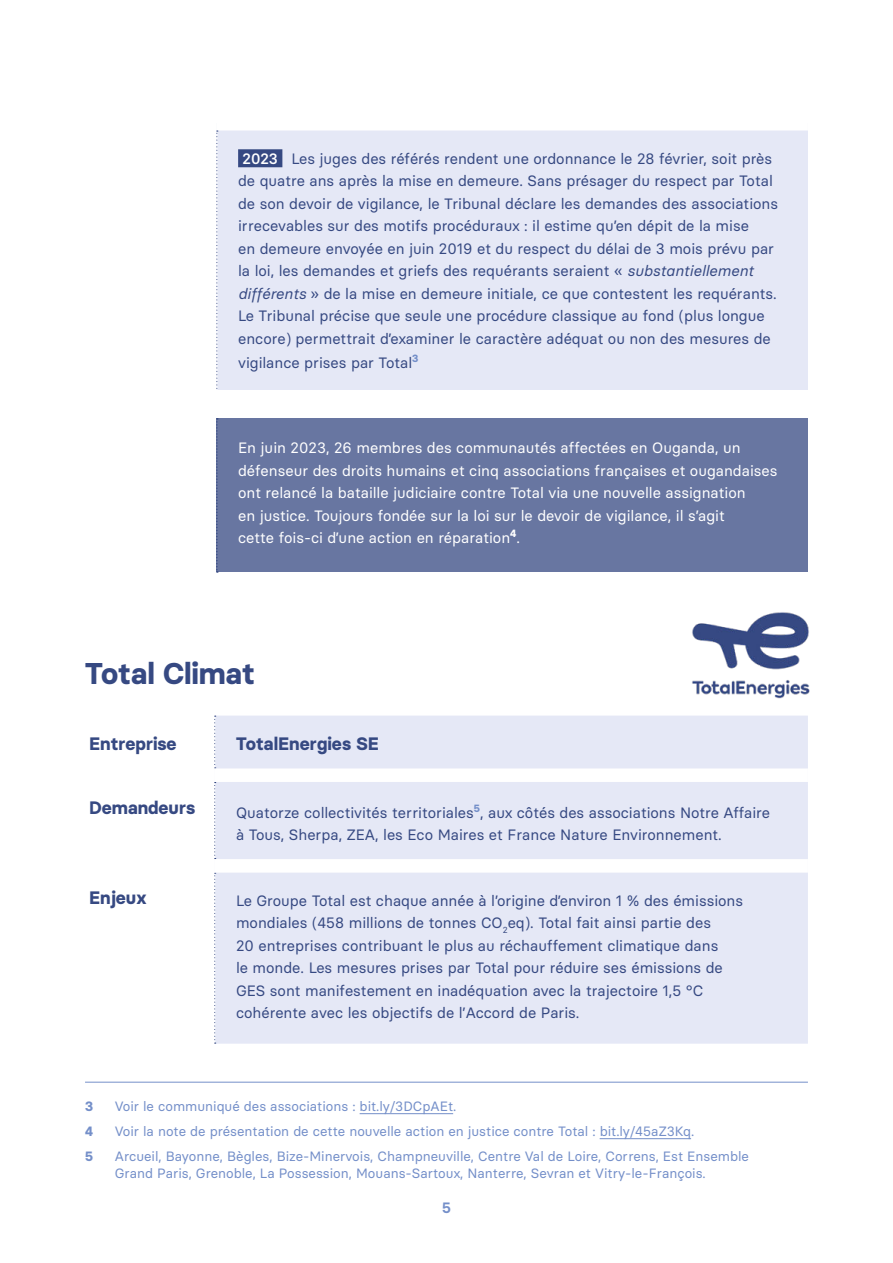
<style>
.page{position:relative;width:893px;height:1263px;background:#fff}
.page>*{position:absolute;margin:0;border:0;box-sizing:border-box;transform-origin:0 0}
.t1{font:700 30px "Basier Circle";color:#364982}
.t2{font:700 18px "Basier Circle";color:#364982}
.t3{font:15px/22.5px "Basier Circle";color:#364982}
.t4{font:15px/22.5px "Basier Circle";color:#fff}
.t5{font:600 15px "Basier Circle";color:#748fc9}
.t6{font:13.5px/16.5px "Basier Circle";color:#748fc9}
.t7{font:700 13.5px "Basier Circle";color:#748fc9}
.s1{font-weight:500;color:#fff}
.s2{font-style:italic}
</style>
<div class="page">
<div style="left:217px;top:419px;width:591px;height:153px;background:#6876a1"></div>
<div style="left:216px;top:131px;width:592px;height:259px;background:#e5e8f6"></div>
<div style="left:238px;top:149px;width:44px;height:18px;background:#364982"></div>
<div style="left:216px;top:716px;width:592px;height:328px;background:#e5e8f6"></div>
<svg style="left:214px;top:716px;width:2px;height:52px"></svg>
<svg style="left:214px;top:782px;width:2px;height:77px"></svg>
<svg style="left:214px;top:873px;width:2px;height:171px"></svg>
<div style="left:215px;top:768px;width:593px;height:14px;background:#fff"></div>
<div style="left:215px;top:859px;width:593px;height:14px;background:#fff"></div>
<hr style="left:85px;top:1082px;width:723px;height:1px;background:#748fc9">
<hr style="left:360px;top:1113px;width:93px;height:1px;background:#748fc9">
<hr style="left:600px;top:1138px;width:91px;height:1px;background:#748fc9">
<img style="left:692px;top:612px;width:118px;height:87px">
<svg style="left:216px;top:418px;width:2px;height:155px"></svg>
<p class="t3" style="left:238px;top:147px;width:541px"><span class="s1">2023</span> Les juges des référés rendent une ordonnance le 28 février, soit près de quatre ans après la mise en demeure. Sans présager du respect par Total de son devoir de vigilance, le Tribunal déclare les demandes des associations irrecevables sur des motifs procéduraux : il estime qu’en dépit de la mise<br>en demeure envoyée en juin 2019 et du respect du délai de 3 mois prévu par la loi, les demandes et griefs des requérants seraient « <span class="s2">substantiellement différents</span> » de la mise en demeure initiale, ce que contestent les requérants.<br>Le Tribunal précise que seule une procédure classique au fond (plus longue encore) permettrait d’examiner le caractère adéquat ou non des mesures de</p>
<p class="t3" style="left:238px;top:351px;width:182px">vigilance prises par Total<sup>3</sup></p>
<p class="t4" style="left:238px;top:437px;width:541px">En juin 2023, 26 membres des communautés affectées en Ouganda, un défenseur des droits humains et cinq associations françaises et ougandaises ont relancé la bataille judiciaire contre Total via une nouvelle assignation<br>en justice. Toujours fondée sur la loi sur le devoir de vigilance, il s’agit<br>cette fois-ci d’une action en réparation<sup>4</sup>.</p>
<h1 class="t1" style="left:85px;top:657px;width:171px">Total Climat</h1>
<p class="t2" style="left:89px;top:733px;width:89px">Entreprise</p>
<p class="t2" style="left:236px;top:733px;width:144px">TotalEnergies SE</p>
<p class="t2" style="left:89px;top:797px;width:107px">Demandeurs</p>
<p class="t3" style="left:236px;top:801px;width:536px">Quatorze collectivités territoriales<sup>5</sup>, aux côtés des associations Notre Affaire à Tous, Sherpa, ZEA, les Eco Maires et France Nature Environnement.</p>
<p class="t2" style="left:89px;top:888px;width:59px">Enjeux</p>
<p class="t3" style="left:236px;top:889px;width:509px">Le Groupe Total est chaque année à l’origine d’environ 1 % des émissions mondiales (458 millions de tonnes CO<sub>2</sub>eq). Total fait ainsi partie des<br>20 entreprises contribuant le plus au réchauffement climatique dans<br>le monde. Les mesures prises par Total pour réduire ses émissions de GES sont manifestement en inadéquation avec la trajectoire 1,5 °C cohérente avec les objectifs de l’Accord de Paris.</p>
<p class="t7" style="left:85px;top:1099px;width:10px">3</p>
<p class="t6" style="left:115px;top:1098px;width:343px">Voir le communiqué des associations : bit.ly/3DCpAEt.</p>
<p class="t7" style="left:85px;top:1124px;width:9px">4</p>
<p class="t6" style="left:115px;top:1123px;width:581px">Voir la note de présentation de cette nouvelle action en justice contre Total : bit.ly/45aZ3Kq.</p>
<p class="t7" style="left:85px;top:1149px;width:10px">5</p>
<p class="t6" style="left:115px;top:1148px;width:636px">Arcueil, Bayonne, Bègles, Bize-Minervois, Champneuville, Centre Val de Loire, Correns, Est Ensemble<br>Grand Paris, Grenoble, La Possession, Mouans-Sartoux, Nanterre, Sevran et Vitry-le-François.</p>
<p class="t5" style="left:442px;top:1199px;width:10px">5</p>
</div>
